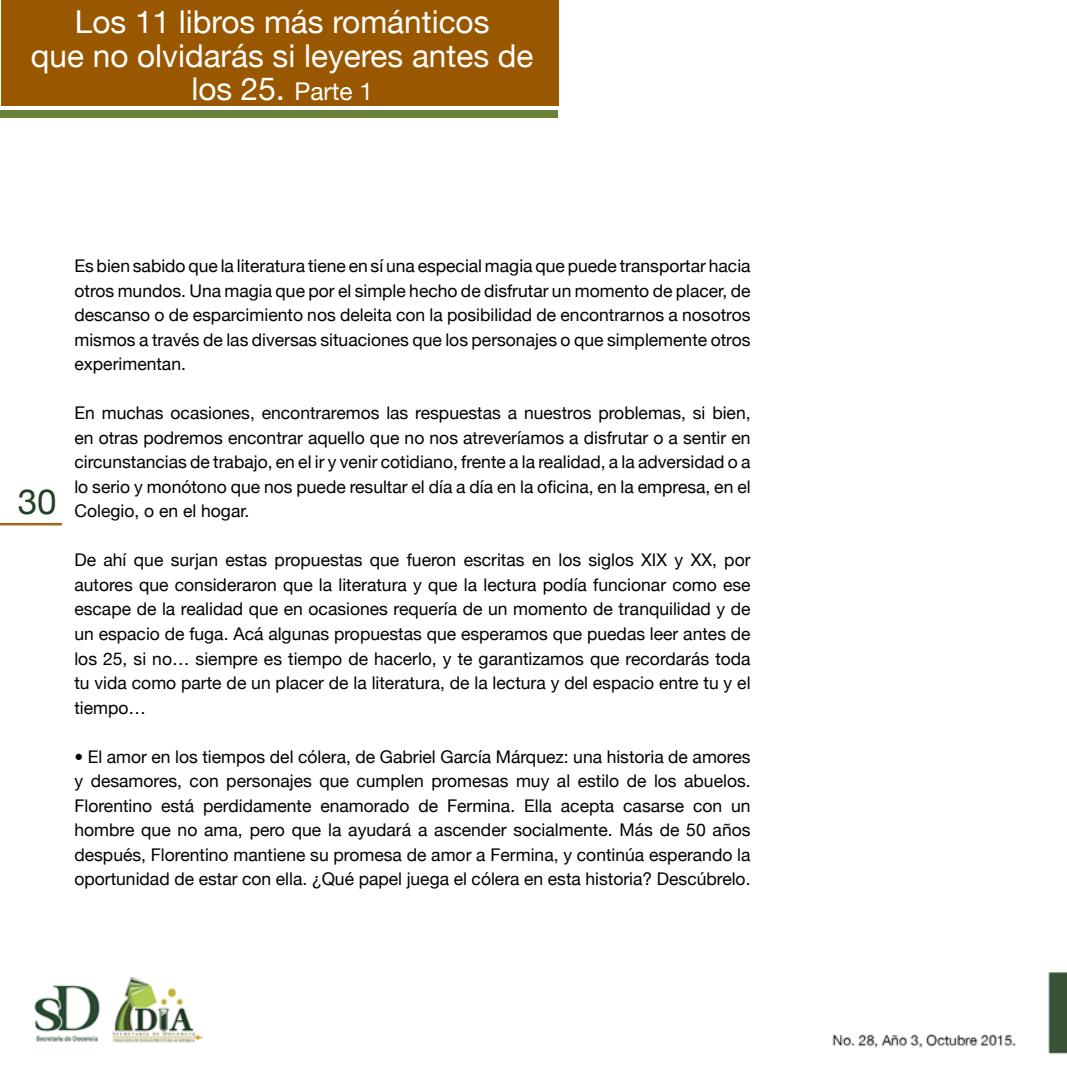
<style>
.page{position:relative;width:1067px;height:1067px;background:#fff}
.page>*{position:absolute;margin:0;border:0;box-sizing:border-box;transform-origin:0 0}
.t1{font:35px "Helvetica Neue";color:#234126}
.t2{font:31.5px/33.2px "Helvetica Neue";color:#fff;text-align:center}
.t3{font:24.5px "Helvetica Neue";color:#fff}
.t4{font:17.5px/24.5px "Helvetica Neue";color:#000;text-align:justify}
.s1{font-size:31.5px}
.s2{font-size:33.25px}
</style>
<div class="page">
<img style="left:0;top:0;width:1066px;height:1055px">
<hr style="left:0;top:523px;width:62px;height:1px;background:#995800">
<hr style="left:0;top:524px;width:62px;height:1px;background:#995800">
<div style="left:2px;top:0;width:557px;height:105px;background:#995800"></div>
<div style="left:0;top:110px;width:557px;height:7px;background:#6a813b"></div>
<h2 class="t2" style="left:31px;top:5px;width:504px">Los 11 libros más románticos<br>que no olvidarás si leyeres antes de</h2>
<h3 class="t3" style="left:191px;top:77px;width:183px"><span class="s1">los 25</span><span class="s2">.</span> Parte 1</h3>
<h1 class="t1" style="left:18px;top:481px;width:40px">30</h1>
<p class="t4" style="left:74px;top:254px;width:677px">Es bien sabido que la literatura tiene en sí una especial magia que puede transportar hacia otros mundos. Una magia que por el simple hecho de disfrutar un momento de placer, de descanso o de esparcimiento nos deleita con la posibilidad de encontrarnos a nosotros mismos a través de las diversas situaciones que los personajes o que simplemente otros experimentan.</p>
<p class="t4" style="left:74px;top:401px;width:677px">En muchas ocasiones, encontraremos las respuestas a nuestros problemas, si bien, en otras podremos encontrar aquello que no nos atreveríamos a disfrutar o a sentir en circunstancias de trabajo, en el ir y venir cotidiano, frente a la realidad, a la adversidad o a lo serio y monótono que nos puede resultar el día a día en la oficina, en la empresa, en el Colegio, o en el hogar.</p>
<p class="t4" style="left:74px;top:548px;width:677px">De ahí que surjan estas propuestas que fueron escritas en los siglos XIX y XX, por autores que consideraron que la literatura y que la lectura podía funcionar como ese escape de la realidad que en ocasiones requería de un momento de tranquilidad y de un espacio de fuga. Acá algunas propuestas que esperamos que puedas leer antes de los 25, si no… siempre es tiempo de hacerlo, y te garantizamos que recordarás toda tu vida como parte de un placer de la literatura, de la lectura y del espacio entre tu y el tiempo…</p>
<p class="t4" style="left:74px;top:744px;width:677px">• El amor en los tiempos del cólera, de Gabriel García Márquez: una historia de amores y desamores, con personajes que cumplen promesas muy al estilo de los abuelos.<br>Florentino está perdidamente enamorado de Fermina. Ella acepta casarse con un hombre que no ama, pero que la ayudará a ascender socialmente. Más de 50 años después, Florentino mantiene su promesa de amor a Fermina, y continúa esperando la oportunidad de estar con ella. ¿Qué papel juega el cólera en esta historia? Descúbrelo.</p>
</div>
